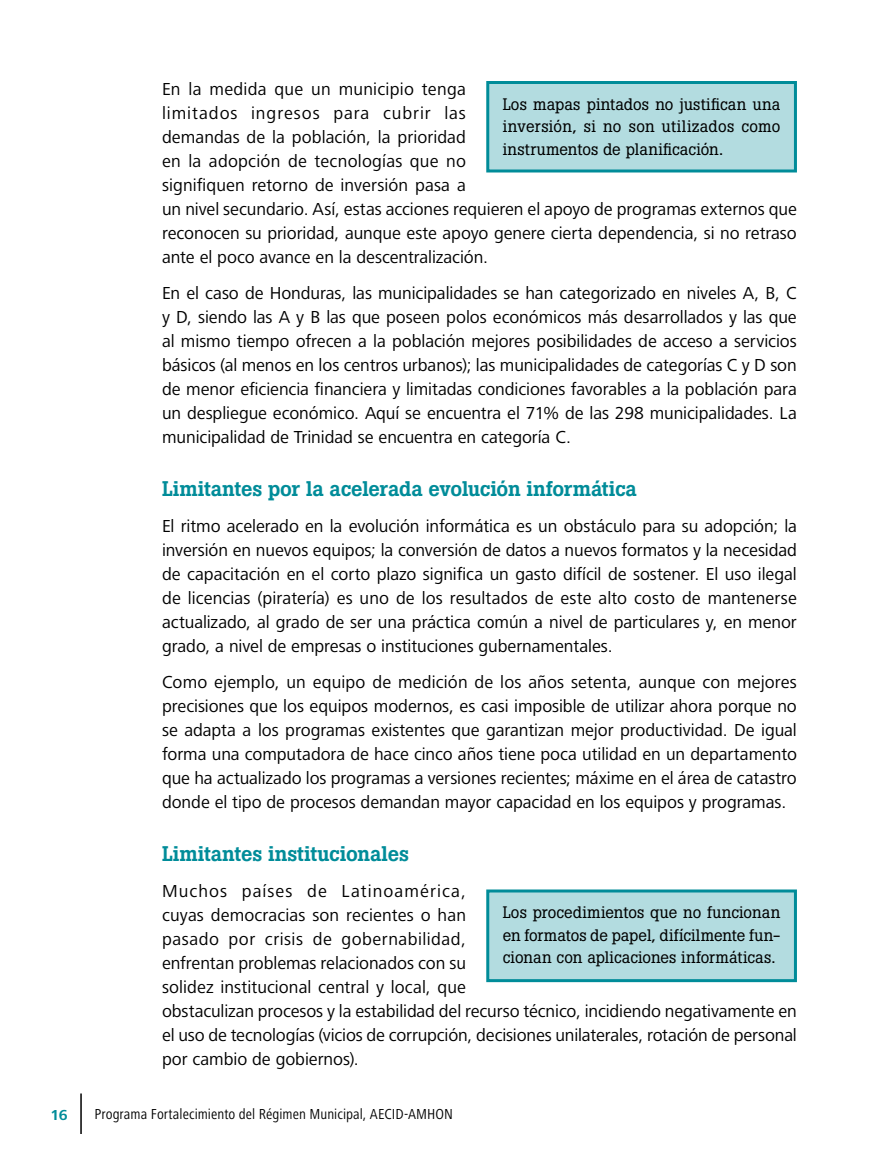
<style>
.page{position:relative;width:878px;height:1161px;background:#fff}
.page>*{position:absolute;margin:0;border:0;box-sizing:border-box;transform-origin:0 0}
.t1{font:500 21px "Boton";letter-spacing:-.01em;color:#008c99}
.t2{font:18px/24px "Frutiger Next LT";letter-spacing:-.005em;color:#000;text-align:justify}
.t3{font:16.5px/22.5px "Boton";letter-spacing:.01em;color:#000;text-align:justify}
.t4{font:condensed 15px "Frutiger Next LT";color:#000}
.t5{font:700 15px "Frutiger Next LT";color:#008c99}
</style>
<div class="page">
<hr style="left:80px;top:1094px;width:2px;height:40px;background:#000">
<div style="left:488px;top:891px;width:307px;height:90px;background:#b3dce0"></div>
<div style="left:486px;top:890px;width:310px;height:92px;border:3px solid #008c99"></div>
<div style="left:488px;top:82px;width:307px;height:89px;background:#b3dce0"></div>
<div style="left:486px;top:81px;width:310px;height:91px;border:3px solid #008c99"></div>
<p class="t2" style="left:162px;top:77px;width:636px;text-align:left">En la medida que un municipio tenga<br>limitados ingresos para cubrir las<br>demandas de la población, la prioridad<br>en la adopción de tecnologías que no<br>signifiquen retorno de inversión pasa a<br>un nivel secundario. Así, estas acciones requieren el apoyo de programas externos que reconocen su prioridad, aunque este apoyo genere cierta dependencia, si no retraso ante el poco avance en la descentralización.</p>
<p class="t2" style="left:162px;top:281px;width:636px">En el caso de Honduras, las municipalidades se han categorizado en niveles A, B, C y D, siendo las A y B las que poseen polos económicos más desarrollados y las que al mismo tiempo ofrecen a la población mejores posibilidades de acceso a servicios básicos (al menos en los centros urbanos); las municipalidades de categorías C y D son de menor eficiencia financiera y limitadas condiciones favorables a la población para un despliegue económico. Aquí se encuentra el 71% de las 298 municipalidades. La municipalidad de Trinidad se encuentra en categoría C.</p>
<p class="t1" style="left:162px;top:476px;width:476px">Limitantes por la acelerada evolución informática</p>
<p class="t2" style="left:162px;top:514px;width:636px">El ritmo acelerado en la evolución informática es un obstáculo para su adopción; la inversión en nuevos equipos; la conversión de datos a nuevos formatos y la necesidad de capacitación en el corto plazo significa un gasto difícil de sostener. El uso ilegal de licencias (piratería) es uno de los resultados de este alto costo de mantenerse actualizado, al grado de ser una práctica común a nivel de particulares y, en menor grado, a nivel de empresas o instituciones gubernamentales.</p>
<p class="t2" style="left:162px;top:670px;width:636px">Como ejemplo, un equipo de medición de los años setenta, aunque con mejores precisiones que los equipos modernos, es casi imposible de utilizar ahora porque no se adapta a los programas existentes que garantizan mejor productividad. De igual forma una computadora de hace cinco años tiene poca utilidad en un departamento que ha actualizado los programas a versiones recientes; máxime en el área de catastro donde el tipo de procesos demandan mayor capacidad en los equipos y programas.</p>
<p class="t1" style="left:162px;top:841px;width:248px">Limitantes institucionales</p>
<p class="t2" style="left:162px;top:879px;width:636px;text-align:left">Muchos países de Latinoamérica,<br>cuyas democracias son recientes o han<br>pasado por crisis de gobernabilidad,<br>enfrentan problemas relacionados con su<br>solidez institucional central y local, que<br>obstaculizan procesos y la estabilidad del recurso técnico, incidiendo negativamente en el uso de tecnologías (vicios de corrupción, decisiones unilaterales, rotación de personal por cambio de gobiernos).</p>
<p class="t3" style="left:502px;top:93px;width:279px">Los mapas pintados no justifican una inversión, si no son utilizados como instrumentos de planificación.</p>
<p class="t3" style="left:502px;top:901px;width:279px">Los procedimientos que no funcionan en formatos de papel, difícilmente fun&shy;cionan con aplicaciones informáticas.</p>
<p class="t5" style="left:50px;top:1106px;width:19px">16</p>
<p class="t4" style="left:94px;top:1106px;width:360px">Programa Fortalecimiento del Régimen Municipal, AECID-AMHON</p>
</div>
